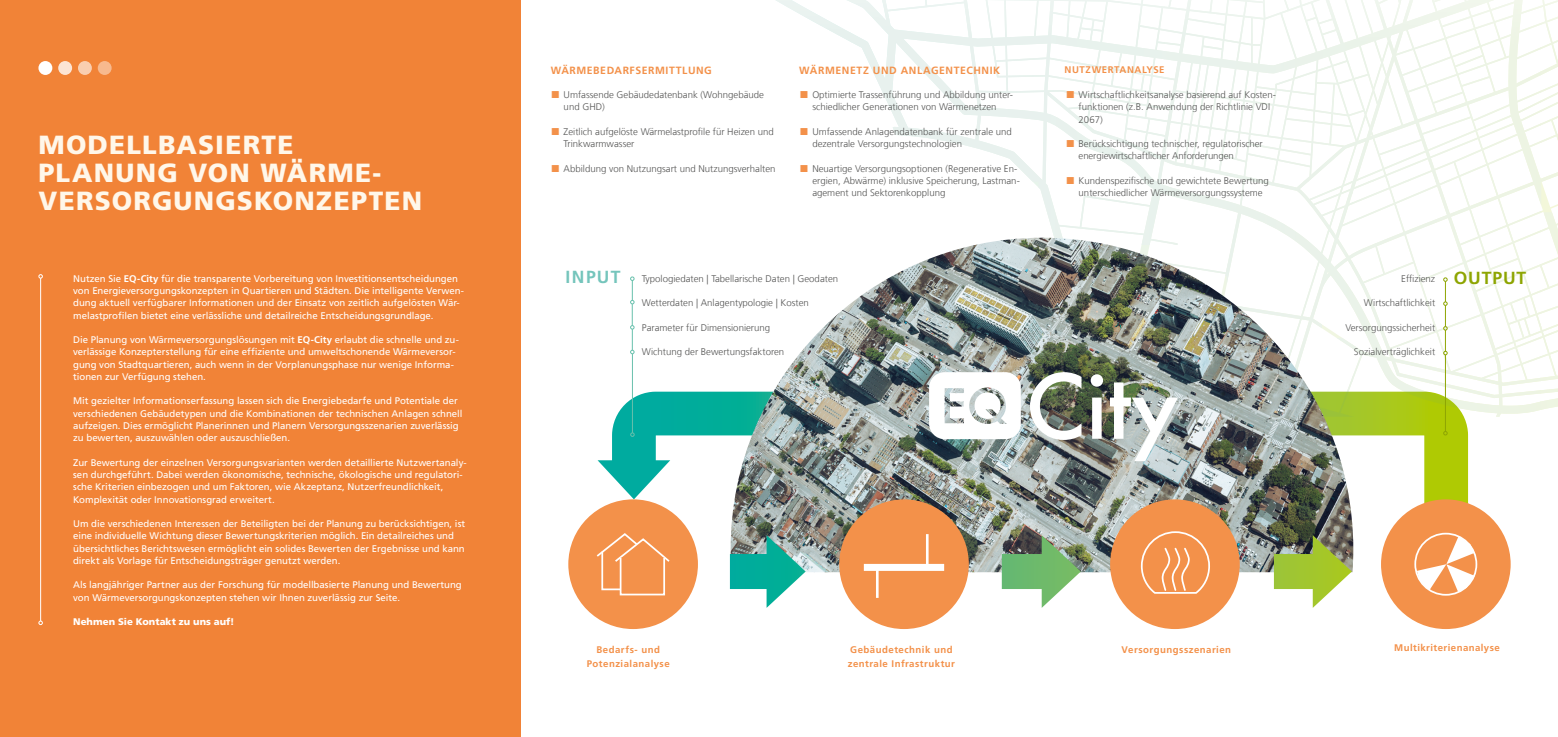
<style>
.page{position:relative;width:1558px;height:737px;background:#fff}
.page>*{position:absolute;margin:0;border:0;box-sizing:border-box;transform-origin:0 0}
.t1{font:900 26.25px/28px "Frutiger LT Com";letter-spacing:.05em;color:#fff7ea}
.t2{font:700 17.5px "Frutiger LT Com";letter-spacing:.05em;color:#8ea502}
.t3{font:700 17.5px "Frutiger LT Com";letter-spacing:.08em;color:#75c5bc}
.t4{font:700 10.5px "Frutiger LT Com";letter-spacing:.055em;color:#f3914a}
.t5{font:9.62px/12.2px "Frutiger LT Com";letter-spacing:-.005em;color:#fff}
.t6{font:300 9.62px/12.2px "Frutiger LT Com";color:#565655}
.t7{font:700 9.62px/14px "Frutiger LT Com";letter-spacing:.05em;color:#f3914a;text-align:center}
.t8{font:900 9.62px "Frutiger LT Com";letter-spacing:.005em;color:#fff}
.s1{font-weight:700}
</style>
<div class="page">
<svg style="left:612px;top:391px;width:877px;height:167px"></svg>
<svg style="left:597px;top:460px;width:73px;height:39px"></svg>
<img style="left:1165px;top:0;width:393px;height:182px">
<img style="left:883px;top:0;width:282px;height:182px">
<img style="left:776px;top:0;width:11px;height:7px">
<img style="left:851px;top:0;width:32px;height:93px">
<img style="left:787px;top:0;width:32px;height:25px">
<img style="left:819px;top:0;width:32px;height:42px">
<img style="left:1353px;top:181px;width:188px;height:235px">
<img style="left:1228px;top:181px;width:125px;height:57px">
<img style="left:1038px;top:181px;width:190px;height:57px">
<img style="left:913px;top:181px;width:95px;height:1px">
<img style="left:1540px;top:212px;width:18px;height:198px">
<img style="left:1034px;top:212px;width:5px;height:26px">
<hr style="left:1445px;top:355px;width:1px;height:76px;background:#8ea502">
<svg style="left:1443px;top:431px;width:4px;height:4px"></svg>
<svg style="left:630px;top:276px;width:4px;height:78px"></svg>
<svg style="left:1443px;top:277px;width:4px;height:78px"></svg>
<img style="left:730px;top:238px;width:623px;height:334px">
<div style="left:730px;top:554px;width:47px;height:35px;background:#00ac9b"></div>
<svg style="left:766px;top:535px;width:39px;height:73px"></svg>
<div style="left:1002px;top:554px;width:50px;height:35px;background:#68b96e"></div>
<svg style="left:1041px;top:535px;width:40px;height:73px"></svg>
<div style="left:1274px;top:554px;width:49px;height:35px;background:#9fc533"></div>
<svg style="left:1312px;top:535px;width:40px;height:73px"></svg>
<div style="left:839px;top:499px;width:130px;height:130px;background:#f3914a;border-radius:50%"></div>
<div style="left:864px;top:564px;width:80px;height:7px;background:#fff"></div>
<hr style="left:926px;top:534px;width:2px;height:33px;background:#fff">
<hr style="left:876px;top:564px;width:2px;height:34px;background:#fff">
<div style="left:1110px;top:499px;width:129px;height:130px;background:#f3914a;border-radius:50%"></div>
<svg style="left:1140px;top:531px;width:70px;height:63px"></svg>
<hr style="left:632px;top:354px;width:1px;height:79px;background:#68c0ac">
<svg style="left:630px;top:432px;width:4px;height:5px"></svg>
<div style="left:0;top:0;width:521px;height:737px;background:#f18337"></div>
<hr style="left:40px;top:278px;width:1px;height:343px;background:#fff">
<svg style="left:38px;top:620px;width:5px;height:5px"></svg>
<svg style="left:38px;top:274px;width:5px;height:4px"></svg>
<div style="left:38px;top:61px;width:14px;height:14px;background:#fff;border-radius:50%"></div>
<div style="left:58px;top:61px;width:14px;height:14px;background:#fce4d4;border-radius:50%"></div>
<div style="left:78px;top:61px;width:14px;height:14px;background:#f9ceb0;border-radius:50%"></div>
<div style="left:98px;top:61px;width:14px;height:14px;background:#f7b98e;border-radius:50%"></div>
<svg style="left:929px;top:372px;width:92px;height:67px"></svg>
<img style="left:1030px;top:372px;width:51px;height:68px">
<svg style="left:1090px;top:374px;width:13px;height:65px"></svg>
<img style="left:1110px;top:382px;width:68px;height:79px">
<div style="left:1381px;top:499px;width:129px;height:130px;background:#f3914a;border-radius:50%"></div>
<div style="left:1414px;top:533px;width:63px;height:62px;border:2px solid #fff;border-radius:50%"></div>
<svg style="left:1417px;top:536px;width:57px;height:56px"></svg>
<div style="left:568px;top:499px;width:130px;height:130px;background:#f3914a;border-radius:50%"></div>
<div style="left:601px;top:551px;width:46px;height:39px;border:2px solid #fff"></div>
<svg style="left:596px;top:533px;width:74px;height:30px"></svg>
<div style="left:620px;top:556px;width:45px;height:39px;background:#f3914a;border:2px solid #fff"></div>
<svg style="left:1067px;top:91px;width:7px;height:7px"></svg>
<svg style="left:1067px;top:140px;width:7px;height:7px"></svg>
<svg style="left:1067px;top:177px;width:7px;height:7px"></svg>
<h1 class="t1" style="left:38px;top:131px;width:385px">MODELLBASIERTE<br>PLANUNG VON WÄRME-<br>VERSORGUNGSKONZEPTEN</h1>
<p class="t5" style="left:73px;top:272px;width:392px">Nutzen Sie <span class="s1">EQ-City</span> für die transparente Vorbereitung von Investitionsentscheidungen von Energieversorgungskonzepten in Quartieren und Städten. Die intelligente Verwen&shy;dung aktuell verfügbarer Informationen und der Einsatz von zeitlich aufgelösten Wär&shy;melastprofilen bietet eine verlässliche und detailreiche Entscheidungsgrundlage.</p>
<p class="t5" style="left:73px;top:334px;width:387px">Die Planung von Wärmeversorgungslösungen mit <span class="s1">EQ-City</span> erlaubt die schnelle und zu&shy;verlässige Konzepterstellung für eine effiziente und umweltschonende Wärmeversor&shy;gung von Stadtquartieren, auch wenn in der Vorplanungsphase nur wenige Informa&shy;tionen zur Verfügung stehen.</p>
<p class="t5" style="left:73px;top:395px;width:391px">Mit gezielter Informationserfassung lassen sich die Energiebedarfe und Potentiale der verschiedenen Gebäudetypen und die Kombinationen der technischen Anlagen schnell aufzeigen. Dies ermöglicht Planerinnen und Planern Versorgungsszenarien zuverlässig zu bewerten, auszuwählen oder auszuschließen.</p>
<p class="t5" style="left:73px;top:456px;width:395px">Zur Bewertung der einzelnen Versorgungsvarianten werden detaillierte Nutzwertanaly&shy;sen durchgeführt. Dabei werden ökonomische, technische, ökologische und regulatori&shy;sche Kriterien einbezogen und um Faktoren, wie Akzeptanz, Nutzerfreundlichkeit, Komplexität oder Innovationsgrad erweitert.</p>
<p class="t5" style="left:73px;top:517px;width:394px">Um die verschiedenen Interessen der Beteiligten bei der Planung zu berücksichtigen, ist eine individuelle Wichtung dieser Bewertungskriterien möglich. Ein detailreiches und übersichtliches Berichtswesen ermöglicht ein solides Bewerten der Ergebnisse und kann direkt als Vorlage für Entscheidungsträger genutzt werden.</p>
<p class="t5" style="left:73px;top:579px;width:390px">Als langjähriger Partner aus der Forschung für modellbasierte Planung und Bewertung von Wärmeversorgungskonzepten stehen wir Ihnen zuverlässig zur Seite.</p>
<p class="t8" style="left:73px;top:616px;width:163px">Nehmen Sie Kontakt zu uns auf!</p>
<p class="t4" style="left:551px;top:64px;width:163px">WÄRMEBEDARFSERMITTLUNG</p>
<p class="t4" style="left:799px;top:64px;width:202px">WÄRMENETZ UND ANLAGENTECHNIK</p>
<p class="t7" style="left:1064px;top:63px;width:101px">NUTZWERTANALYSE</p>
<p class="t6" style="left:564px;top:89px;width:202px">Umfassende Gebäudedatenbank (Wohngebäude und GHD)</p>
<p class="t6" style="left:564px;top:125px;width:212px">Zeitlich aufgelöste Wärmelastprofile für Heizen und<br>Trinkwarmwasser</p>
<p class="t6" style="left:564px;top:162px;width:213px">Abbildung von Nutzungsart und Nutzungsverhalten</p>
<p class="t6" style="left:812px;top:89px;width:202px">Optimierte Trassenführung und Abbildung unter&shy;schiedlicher Generationen von Wärmenetzen</p>
<p class="t6" style="left:812px;top:125px;width:201px">Umfassende Anlagendatenbank für zentrale und dezentrale Versorgungstechnologien</p>
<p class="t6" style="left:812px;top:162px;width:209px">Neuartige Versorgungsoptionen (Regenerative En&shy;ergien, Abwärme) inklusive Speicherung, Lastman&shy;agement und Sektorenkopplung</p>
<p class="t6" style="left:1078px;top:89px;width:199px">Wirtschaftlichkeitsanalyse basierend auf Kosten&shy;funktionen (z.B. Anwendung der Richtlinie VDI<br>2067)</p>
<p class="t6" style="left:1078px;top:138px;width:186px">Berücksichtigung technischer, regulatorischer energiewirtschaftlicher Anforderungen</p>
<p class="t6" style="left:1078px;top:174px;width:192px">Kundenspezifische und gewichtete Bewertung unterschiedlicher Wärmeversorgungssysteme</p>
<h2 class="t3" style="left:566px;top:266px;width:57px">INPUT</h2>
<h2 class="t2" style="left:1453px;top:267px;width:74px">OUTPUT</h2>
<p class="t6" style="left:642px;top:272px;width:198px">Typologiedaten | Tabellarische Daten | Geodaten</p>
<p class="t6" style="left:1401px;top:272px;width:36px">Effizienz</p>
<p class="t6" style="left:642px;top:297px;width:169px">Wetterdaten | Anlagentypologie | Kosten</p>
<p class="t6" style="left:1364px;top:297px;width:73px">Wirtschaftlichkeit</p>
<p class="t6" style="left:642px;top:321px;width:130px">Parameter für Dimensionierung</p>
<p class="t6" style="left:1345px;top:321px;width:91px">Versorgungssicherheit</p>
<p class="t6" style="left:642px;top:346px;width:144px">Wichtung der Bewertungsfaktoren</p>
<p class="t6" style="left:1354px;top:346px;width:83px">Sozialverträglichkeit</p>
<p class="t7" style="left:587px;top:642px;width:84px">Bedarfs- und<br>Potenzialanalyse</p>
<p class="t7" style="left:848px;top:642px;width:109px;text-align:left">Gebäudetechnik und zentrale Infrastruktur</p>
<p class="t7" style="left:1121px;top:642px;width:111px">Versorgungsszenarien</p>
<p class="t7" style="left:1394px;top:641px;width:107px">Multikriterienanalyse</p>
</div>
